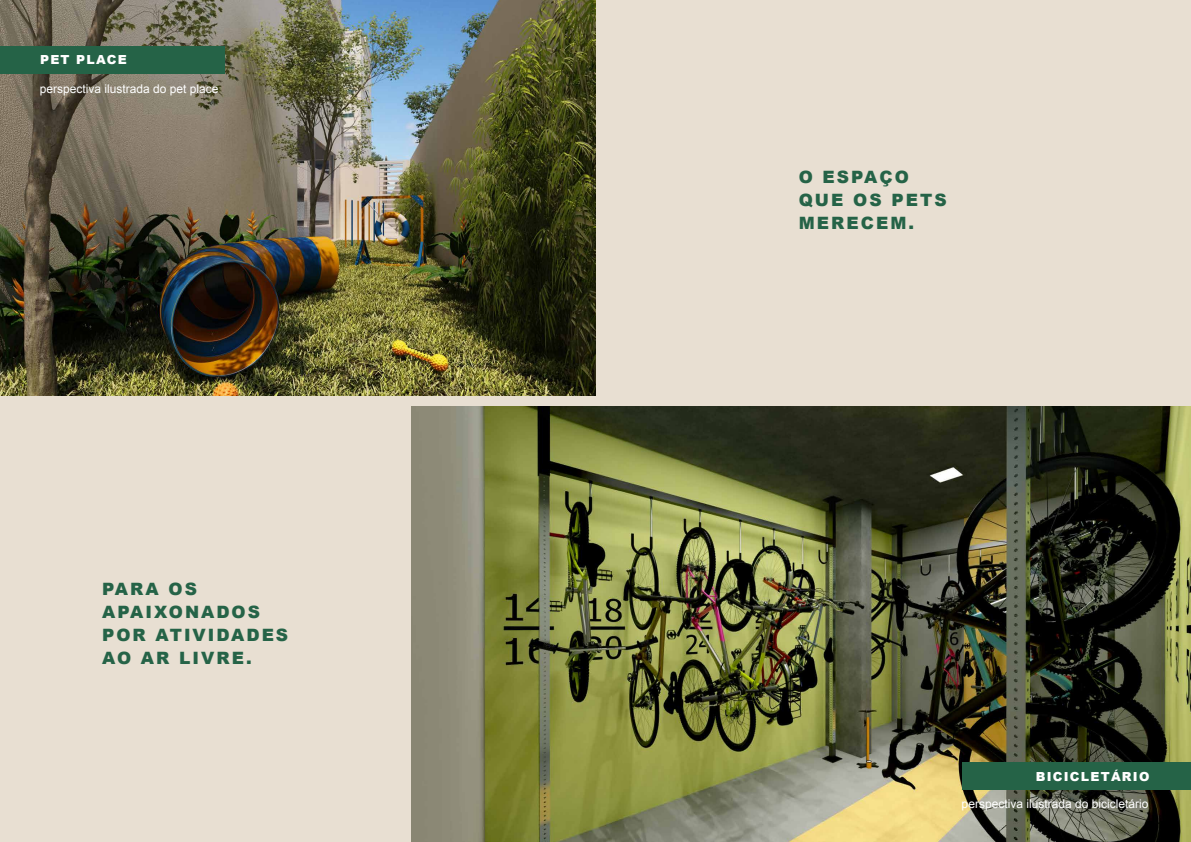
<style>
.page{position:relative;width:1191px;height:842px;background:#e8dfd2}
.page>*{position:absolute;margin:0;border:0;box-sizing:border-box;transform-origin:0 0}
.t1{font:900 17px/23px "Arial";letter-spacing:.12em;color:#256347}
.t2{font:900 12.5px "Arial";letter-spacing:.1em;color:#fff}
.t3{font:12px "Arial";color:#fff}
</style>
<div class="page">
<img style="left:0;top:0;width:595px;height:395px">
<img style="left:411px;top:406px;width:780px;height:436px">
<div style="left:0;top:46px;width:224px;height:27px;background:#256347"></div>
<div style="left:962px;top:762px;width:229px;height:28px;background:#256347"></div>
<p class="t2" style="left:40px;top:50px;width:88px">PET PLACE</p>
<p class="t3" style="left:40px;top:81px;width:180px">perspectiva ilustrada do pet place</p>
<p class="t1" style="left:102px;top:577px;width:188px">PARA OS<br>APAIXONADOS<br>POR ATIVIDADES<br>AO AR LIVRE.</p>
<p class="t1" style="left:798px;top:164px;width:149px">O ESPAÇO<br>QUE OS PETS<br>MERECEM.</p>
<p class="t2" style="left:1035px;top:767px;width:115px">BICICLETÁRIO</p>
<p class="t3" style="left:961px;top:795px;width:188px">perspectiva ilustrada do bicicletário</p>
</div>
